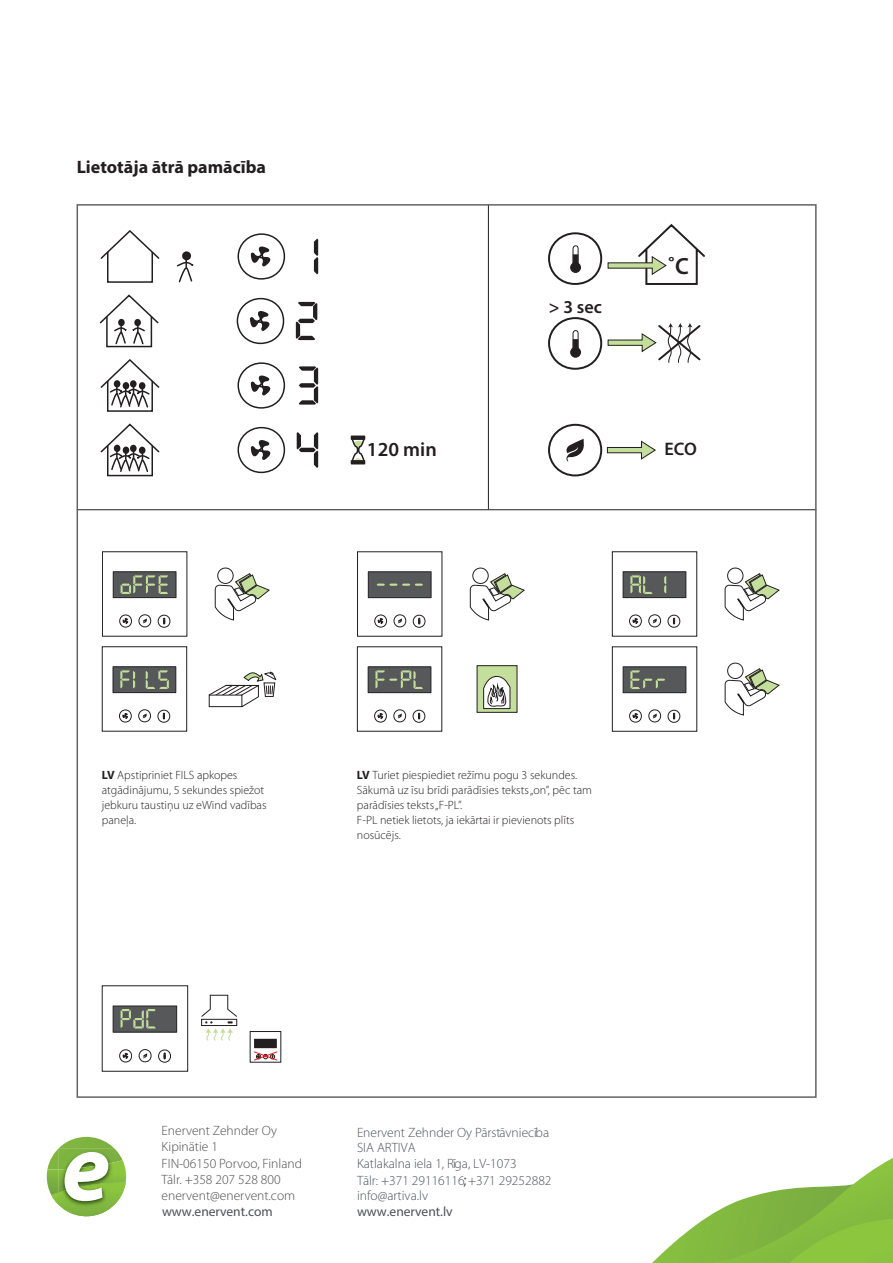
<style>
.page{position:relative;width:893px;height:1263px;background:#fff}
.page>*{position:absolute;margin:0;border:0;box-sizing:border-box;transform-origin:0 0}
.t1{font:600 23.4px "Myriad Pro";color:#231f20}
.t2{font:600 19.95px "Myriad Pro";color:#231f20}
.t3{font:600 18.15px "Myriad Pro";color:#231f20}
.E_Heading3{font:700 18px "Myriad Pro";color:#231f20}
.t4{font:300 13.5px/15px "Myriad Pro";color:#4e5056}
.Covers_Adress{font:300 13.5px "Myriad Pro";color:#4b4c4d}
.t5{font:13.5px "Myriad Pro";color:#4e5056}
.E_Body{font:300 12px/15px "Myriad Pro";color:#231f20}
.s1{font-weight:700}
.s2{font-family:"Noto Sans";font-weight:400}
</style>
<div class="page">
<svg style="left:652px;top:1158px;width:241px;height:105px"></svg>
<svg style="left:47px;top:1137px;width:79px;height:79px"></svg>
<svg style="left:566px;top:439px;width:18px;height:22px"></svg>
<div style="left:548px;top:424px;width:54px;height:52px;border:2px solid #231f20;border-radius:50%"></div>
<svg style="left:606px;top:440px;width:50px;height:20px"></svg>
<div style="left:548px;top:232px;width:54px;height:53px;border:2px solid #231f20;border-radius:50%"></div>
<svg style="left:572px;top:245px;width:7px;height:18px"></svg>
<div style="left:571px;top:263px;width:9px;height:9px;background:#231f20;border-radius:50%"></div>
<div style="left:570px;top:262px;width:11px;height:11px;border:1px solid #231f20;border-radius:50%"></div>
<div style="left:573px;top:254px;width:5px;height:12px;background:#231f20"></div>
<svg style="left:607px;top:224px;width:98px;height:61px"></svg>
<div style="left:548px;top:317px;width:54px;height:53px;border:2px solid #231f20;border-radius:50%"></div>
<svg style="left:572px;top:330px;width:7px;height:18px"></svg>
<div style="left:571px;top:347px;width:9px;height:10px;background:#231f20;border-radius:50%"></div>
<div style="left:570px;top:347px;width:11px;height:11px;border:1px solid #231f20;border-radius:50%"></div>
<div style="left:573px;top:339px;width:5px;height:11px;background:#231f20"></div>
<svg style="left:607px;top:323px;width:94px;height:40px"></svg>
<div style="left:357px;top:551px;width:85px;height:86px;border:1px solid #231f20"></div>
<svg style="left:368px;top:571px;width:64px;height:57px"></svg>
<svg style="left:469px;top:567px;width:56px;height:54px"></svg>
<div style="left:612px;top:551px;width:85px;height:85px;border:1px solid #231f20"></div>
<svg style="left:623px;top:571px;width:63px;height:57px"></svg>
<svg style="left:724px;top:567px;width:56px;height:54px"></svg>
<div style="left:612px;top:646px;width:85px;height:86px;border:1px solid #231f20"></div>
<svg style="left:623px;top:666px;width:63px;height:57px"></svg>
<svg style="left:724px;top:662px;width:56px;height:54px"></svg>
<div style="left:357px;top:646px;width:85px;height:86px;border:1px solid #231f20"></div>
<svg style="left:368px;top:666px;width:63px;height:57px"></svg>
<div style="left:477px;top:665px;width:40px;height:48px;background:#c4df9b;border:1px solid #231f20"></div>
<svg style="left:483px;top:675px;width:28px;height:34px"></svg>
<svg style="left:208px;top:671px;width:69px;height:37px"></svg>
<div style="left:102px;top:646px;width:85px;height:85px;background:#fff;border:1px solid #231f20"></div>
<svg style="left:113px;top:666px;width:63px;height:57px"></svg>
<svg style="left:113px;top:1005px;width:64px;height:58px"></svg>
<svg style="left:254px;top:1038px;width:23px;height:11px"></svg>
<div style="left:254px;top:1039px;width:23px;height:9px;background:#231f20"></div>
<svg style="left:201px;top:994px;width:37px;height:47px"></svg>
<svg style="left:254px;top:1051px;width:24px;height:10px"></svg>
<div style="left:102px;top:551px;width:85px;height:85px;border:1px solid #231f20"></div>
<svg style="left:113px;top:571px;width:63px;height:57px"></svg>
<svg style="left:214px;top:567px;width:56px;height:54px"></svg>
<svg style="left:100px;top:230px;width:186px;height:53px"></svg>
<svg style="left:314px;top:239px;width:4px;height:35px"></svg>
<div style="left:106px;top:316px;width:46px;height:31px;border:2px solid #231f20"></div>
<svg style="left:99px;top:294px;width:60px;height:51px"></svg>
<svg style="left:296px;top:302px;width:21px;height:38px"></svg>
<div style="left:237px;top:298px;width:47px;height:46px;border:2px solid #231f20;border-radius:50%"></div>
<svg style="left:250px;top:311px;width:20px;height:20px"></svg>
<svg style="left:100px;top:359px;width:60px;height:49px"></svg>
<div style="left:107px;top:380px;width:46px;height:32px;border:2px solid #231f20"></div>
<svg style="left:299px;top:366px;width:19px;height:39px"></svg>
<div style="left:237px;top:362px;width:48px;height:47px;border:2px solid #231f20;border-radius:50%"></div>
<svg style="left:250px;top:375px;width:20px;height:21px"></svg>
<svg style="left:351px;top:435px;width:14px;height:3px"></svg>
<svg style="left:351px;top:438px;width:14px;height:22px"></svg>
<svg style="left:351px;top:460px;width:14px;height:4px"></svg>
<svg style="left:297px;top:432px;width:4px;height:17px"></svg>
<hr style="left:299px;top:448px;width:17px;height:4px;background:#231f20;border-radius:2px">
<svg style="left:314px;top:432px;width:4px;height:36px"></svg>
<div style="left:237px;top:427px;width:48px;height:46px;border:2px solid #231f20;border-radius:50%"></div>
<svg style="left:250px;top:426px;width:20px;height:34px"></svg>
<svg style="left:100px;top:423px;width:60px;height:49px"></svg>
<div style="left:107px;top:445px;width:46px;height:31px;border:2px solid #231f20"></div>
<hr style="left:77px;top:509px;width:739px;height:1px;background:#231f20">
<hr style="left:488px;top:204px;width:1px;height:305px;background:#231f20">
<p class="E_Heading3" style="left:77px;top:155px;width:191px">Lietotāja ātrā pamācība</p>
<p class="t2" style="left:367px;top:436px;width:71px">120 min</p>
<p class="t3" style="left:549px;top:295px;width:55px">&gt; 3 sec</p>
<p class="t1" style="left:668px;top:251px;width:22px">˚C</p>
<p class="t3" style="left:665px;top:438px;width:34px">ECO</p>
<p class="E_Body" style="left:102px;top:767px;width:166px"><span class="s1">LV</span> Apstipriniet FILS apkopes atgādinājumu, 5 sekundes spiežot jebkuru taustiņu uz eWind vadības paneļa.</p>
<p class="E_Body" style="left:357px;top:767px;width:237px"><span class="s1">LV</span> Turiet piespiediet režīmu pogu 3 sekundes.<br>Sākumā uz īsu brīdi parādīsies teksts „on”, pēc tam parādīsies teksts „F-PL”.</p>
<p class="E_Body" style="left:357px;top:812px;width:219px">F-PL netiek lietots, ja iekārtai ir pievienots plīts nosūcējs.</p>
<p class="Covers_Adress" style="left:162px;top:1122px;width:117px">Enervent Zehnder Oy</p>
<p class="Covers_Adress" style="left:162px;top:1139px;width:58px">Kipinätie 1</p>
<p class="Covers_Adress" style="left:162px;top:1155px;width:142px">FIN-06150 Porvoo, Finland</p>
<p class="Covers_Adress" style="left:162px;top:1171px;width:121px">Tālr. +358 207 528 800</p>
<p class="Covers_Adress" style="left:162px;top:1187px;width:135px">enervent@enervent.com</p>
<p class="t5" style="left:162px;top:1203px;width:112px">www.enervent.com</p>
<p class="t4" style="left:357px;top:1125px;width:194px">Enervent Zehnder Oy Pārstāvniecība<br>SIA ARTIVA</p>
<p class="t4" style="left:357px;top:1155px;width:196px;line-height:16.5px">Katlakalna iela 1, Rīga, LV-1073<br>Tālr: +371 29116116<span class="s2">;</span>+371 29252882</p>
<p class="t4" style="left:357px;top:1188px;width:73px">info@artiva.lv</p>
<p class="t5" style="left:357px;top:1203px;width:97px">www.enervent.lv</p>
</div>
